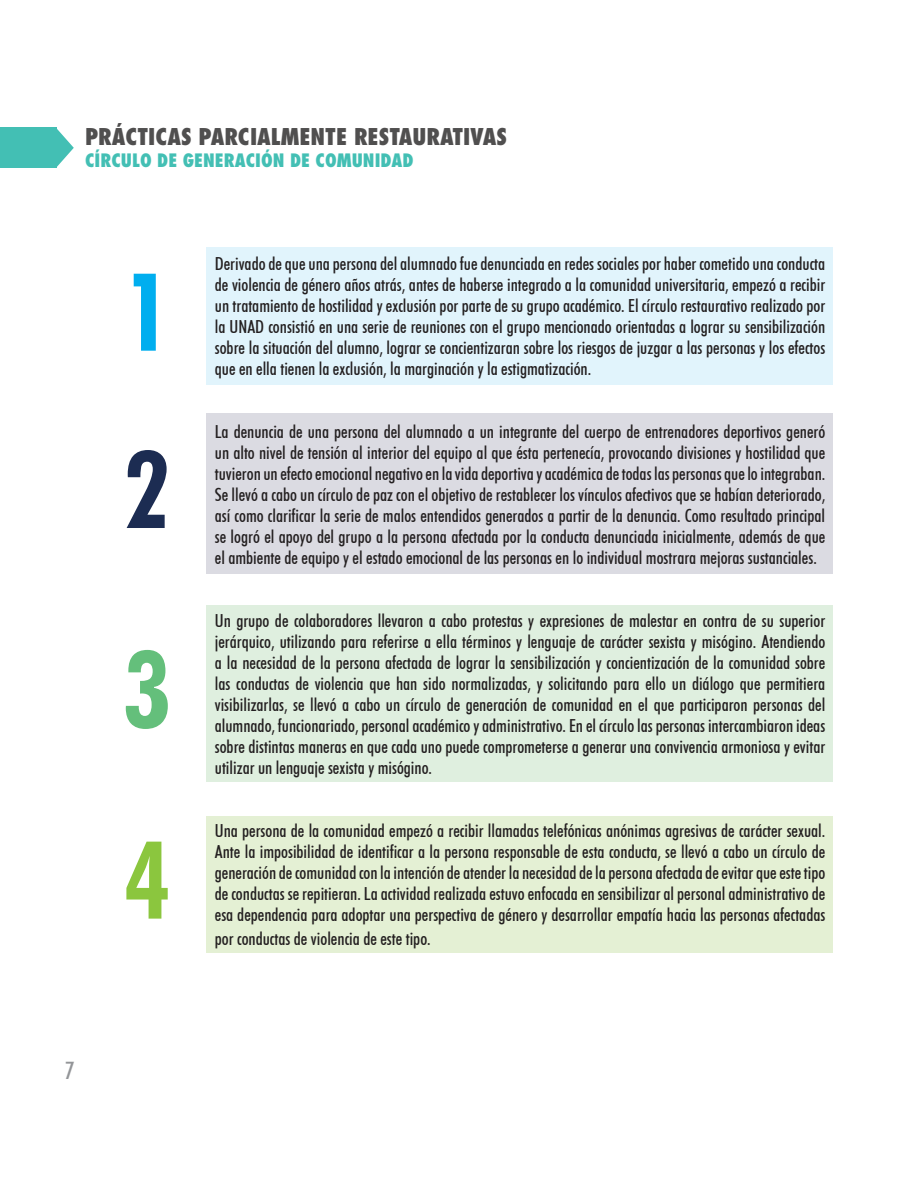
<style>
.page{position:relative;width:918px;height:1188px;background:#fff}
.page>*{position:absolute;margin:0;border:0;box-sizing:border-box;transform-origin:0 0}
.t1{font:700 condensed 108px "Futura BT";color:#00aeef}
.t2{font:700 condensed 108px "Futura BT";color:#1c2c52}
.t3{font:700 condensed 108px "Futura BT";color:#64bf7b}
.t4{font:700 condensed 108px "Futura BT";color:#8bc63e}
.t5{font:500 condensed 24px "Futura BT";color:#939598}
.t6{font:800 condensed 22.5px "Futura";color:#504f4f}
.t7{font:500 condensed 18px/21px "Futura BT";color:#231f20;text-align:justify}
.t8{font:800 condensed 18px "Futura";color:#43bfb4}
</style>
<div class="page">
<div style="left:207px;top:248px;width:626px;height:137px;background:#e1f4fc"></div>
<div style="left:207px;top:413px;width:626px;height:161px;background:#dbdbe2"></div>
<div style="left:207px;top:605px;width:626px;height:177px;background:#dfefdf"></div>
<div style="left:207px;top:816px;width:626px;height:136px;background:#e4f0d4"></div>
<div style="left:0;top:128px;width:56px;height:40px;background:#43bfb4"></div>
<svg style="left:56px;top:128px;width:18px;height:40px"></svg>
<p class="t6" style="left:85px;top:123px;width:424px">PRÁCTICAS PARCIALMENTE RESTAURATIVAS</p>
<p class="t8" style="left:85px;top:149px;width:330px">CÍRCULO DE GENERACIÓN DE COMUNIDAD</p>
<p class="t1" style="left:123px;top:247px;width:49px">1</p>
<p class="t2" style="left:123px;top:424px;width:49px">2</p>
<p class="t3" style="left:123px;top:624px;width:49px">3</p>
<p class="t4" style="left:123px;top:815px;width:49px">4</p>
<p class="t7" style="left:215px;top:253px;width:612px">Derivado de que una persona del alumnado fue denunciada en redes sociales por haber cometido una conducta de violencia de género años atrás, antes de haberse integrado a la comunidad universitaria, empezó a recibir un tratamiento de hostilidad y exclusión por parte de su grupo académico. El círculo restaurativo realizado por la UNAD consistió en una serie de reuniones con el grupo mencionado orientadas a lograr su sensibilización sobre la situación del alumno, lograr se concientizaran sobre los riesgos de juzgar a las personas y los efectos que en ella tienen la exclusión, la marginación y la estigmatización.</p>
<p class="t7" style="left:215px;top:421px;width:612px">La denuncia de una persona del alumnado a un integrante del cuerpo de entrenadores deportivos generó un alto nivel de tensión al interior del equipo al que ésta pertenecía, provocando divisiones y hostilidad que tuvieron un efecto emocional negativo en la vida deportiva y académica de todas las personas que lo integraban.<br>Se llevó a cabo un círculo de paz con el objetivo de restablecer los vínculos afectivos que se habían deteriorado, así como clarificar la serie de malos entendidos generados a partir de la denuncia. Como resultado principal se logró el apoyo del grupo a la persona afectada por la conducta denunciada inicialmente, además de que el ambiente de equipo y el estado emocional de las personas en lo individual mostrara mejoras sustanciales.</p>
<p class="t7" style="left:215px;top:610px;width:612px">Un grupo de colaboradores llevaron a cabo protestas y expresiones de malestar en contra de su superior jerárquico, utilizando para referirse a ella términos y lenguaje de carácter sexista y misógino. Atendiendo a la necesidad de la persona afectada de lograr la sensibilización y concientización de la comunidad sobre las conductas de violencia que han sido normalizadas, y solicitando para ello un diálogo que permitiera visibilizarlas, se llevó a cabo un círculo de generación de comunidad en el que participaron personas del alumnado, funcionariado, personal académico y administrativo. En el círculo las personas intercambiaron ideas sobre distintas maneras en que cada uno puede comprometerse a generar una convivencia armoniosa y evitar utilizar un lenguaje sexista y misógino.</p>
<p class="t7" style="left:215px;top:820px;width:612px">Una persona de la comunidad empezó a recibir llamadas telefónicas anónimas agresivas de carácter sexual.<br>Ante la imposibilidad de identificar a la persona responsable de esta conducta, se llevó a cabo un círculo de generación de comunidad con la intención de atender la necesidad de la persona afectada de evitar que este tipo de conductas se repitieran. La actividad realizada estuvo enfocada en sensibilizar al personal administrativo de esa dependencia para adoptar una perspectiva de género y desarrollar empatía hacia las personas afectadas</p>
<p class="t7" style="left:215px;top:928px;width:217px">por conductas de violencia de este tipo.</p>
<p class="t5" style="left:65px;top:1056px;width:11px">7</p>
</div>
